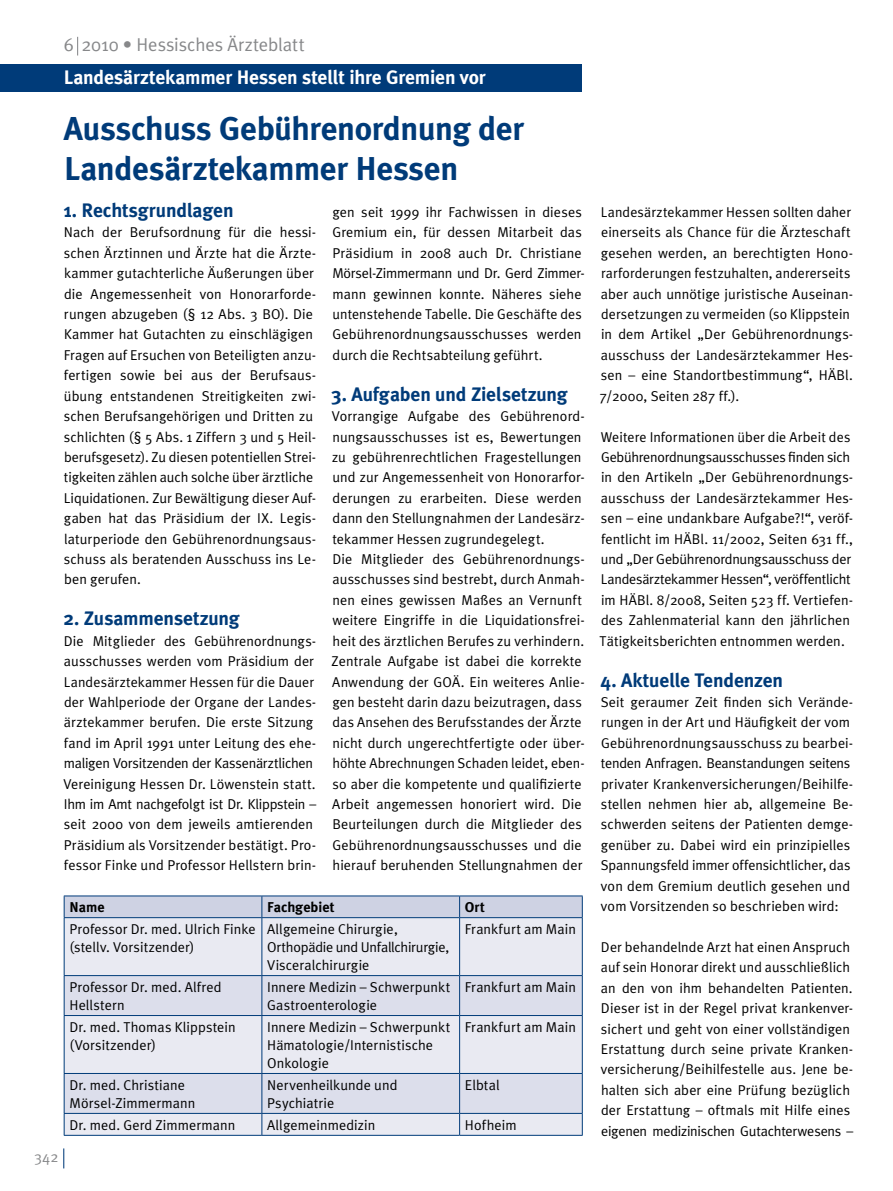
<style>
.page{position:relative;width:893px;height:1191px;background:#fff}
.page>*{position:absolute;margin:0;border:0;box-sizing:border-box;transform-origin:0 0}
.Überschrift_22pt{font:700 33px/39.6px "Meta Plus";letter-spacing:-.01em;color:#003b79}
.Zwischenüberschrift{font:700 19.5px "Meta Plus";letter-spacing:-.005em;color:#003b79}
.t1{font:700 19.5px "Meta Plus";letter-spacing:-.01em;color:#fff}
.t2{font:18.6px "Meta Plus Normal";color:#87888a}
.t3{font:15px "Meta Plus Normal";color:#87888a}
.Grundtext{font:14.25px/20.4px "Meta Plus Normal";letter-spacing:.005em;color:#000}
.Grundtext-2{font:700 14.25px "Meta Plus";color:#000}
</style>
<div class="page">
<svg style="left:63px;top:1148px;width:1px;height:20px"></svg>
<svg style="left:77px;top:37px;width:1px;height:18px"></svg>
<div style="left:0;top:64px;width:582px;height:27px;background:#003b79"></div>
<div style="left:65px;top:918px;width:517px;height:217px;background:#e9eaf2"></div>
<svg style="left:65px;top:976px;width:517px;height:137px;background:#e0e2ed"></svg>
<hr style="left:64px;top:895px;width:198px;height:1px;background:#003b79">
<hr style="left:262px;top:895px;width:198px;height:1px;background:#003b79">
<hr style="left:460px;top:895px;width:123px;height:1px;background:#003b79">
<div style="left:64px;top:896px;width:519px;height:21px;background:#ced2e3"></div>
<hr style="left:64px;top:917px;width:198px;height:1px;background:#003b79">
<hr style="left:64px;top:918px;width:1px;height:57px;background:#003b79">
<hr style="left:262px;top:917px;width:198px;height:1px;background:#003b79">
<hr style="left:261px;top:918px;width:1px;height:57px;background:#003b79">
<hr style="left:460px;top:917px;width:123px;height:1px;background:#003b79">
<hr style="left:459px;top:918px;width:1px;height:57px;background:#003b79">
<hr style="left:582px;top:918px;width:1px;height:57px;background:#003b79">
<hr style="left:64px;top:975px;width:198px;height:1px;background:#003b79">
<hr style="left:64px;top:976px;width:1px;height:39px;background:#003b79">
<hr style="left:262px;top:975px;width:198px;height:1px;background:#003b79">
<hr style="left:261px;top:976px;width:1px;height:39px;background:#003b79">
<hr style="left:460px;top:975px;width:123px;height:1px;background:#003b79">
<hr style="left:459px;top:976px;width:1px;height:39px;background:#003b79">
<hr style="left:582px;top:976px;width:1px;height:39px;background:#003b79">
<hr style="left:64px;top:1015px;width:198px;height:1px;background:#003b79">
<hr style="left:64px;top:1016px;width:1px;height:57px;background:#003b79">
<hr style="left:262px;top:1015px;width:198px;height:1px;background:#003b79">
<hr style="left:261px;top:1016px;width:1px;height:57px;background:#003b79">
<hr style="left:460px;top:1015px;width:123px;height:1px;background:#003b79">
<hr style="left:459px;top:1016px;width:1px;height:57px;background:#003b79">
<hr style="left:582px;top:1016px;width:1px;height:57px;background:#003b79">
<hr style="left:64px;top:1073px;width:198px;height:1px;background:#003b79">
<hr style="left:64px;top:1073px;width:1px;height:40px;background:#003b79">
<hr style="left:262px;top:1073px;width:198px;height:1px;background:#003b79">
<hr style="left:261px;top:1073px;width:1px;height:40px;background:#003b79">
<hr style="left:460px;top:1073px;width:123px;height:1px;background:#003b79">
<hr style="left:459px;top:1073px;width:1px;height:40px;background:#003b79">
<hr style="left:582px;top:1073px;width:1px;height:40px;background:#003b79">
<hr style="left:64px;top:1113px;width:198px;height:1px;background:#003b79">
<svg style="left:64px;top:1113px;width:1px;height:22px"></svg>
<hr style="left:262px;top:1113px;width:198px;height:1px;background:#003b79">
<svg style="left:261px;top:1113px;width:1px;height:22px"></svg>
<hr style="left:460px;top:1113px;width:123px;height:1px;background:#003b79">
<svg style="left:459px;top:1113px;width:1px;height:22px"></svg>
<svg style="left:582px;top:1113px;width:1px;height:22px"></svg>
<hr style="left:64px;top:1135px;width:198px;height:1px;background:#003b79">
<hr style="left:262px;top:1135px;width:198px;height:1px;background:#003b79">
<hr style="left:460px;top:1135px;width:123px;height:1px;background:#003b79">
<p class="t2" style="left:64px;top:34px;width:242px">6 2010 • Hessisches Ärzteblatt</p>
<p class="t1" style="left:64px;top:66px;width:423px">Landesärztekammer Hessen stellt ihre Gremien vor</p>
<p class="Überschrift_22pt" style="left:64px;top:109px;width:462px">Ausschuss Gebührenordnung der<br>Landesärztekammer Hessen</p>
<p class="Zwischenüberschrift" style="left:64px;top:199px;width:171px">1. Rechtsgrundlagen</p>
<p class="Grundtext" style="left:64px;top:222px;width:254px">Nach der Berufsordnung für die hessi&shy;schen Ärztinnen und Ärzte hat die Ärzte&shy;kammer gutachterliche Äußerungen über die Angemessenheit von Honorarforde&shy;rungen abzugeben (§ 12 Abs. 3 BO). Die Kammer hat Gutachten zu einschlägigen Fragen auf Ersuchen von Beteiligten anzu&shy;fertigen sowie bei aus der Berufsaus&shy;übung entstandenen Streitigkeiten zwi&shy;schen Berufsangehörigen und Dritten zu schlichten (§ 5 Abs. 1 Ziffern 3 und 5 Heil&shy;berufsgesetz). Zu diesen potentiellen Strei&shy;tigkeiten zählen auch solche über ärztliche Liquidationen. Zur Bewältigung dieser Auf&shy;gaben hat das Präsidium der IX. Legis&shy;laturperiode den Gebührenordnungsaus&shy;schuss als beratenden Ausschuss ins Le&shy;ben gerufen.</p>
<p class="Zwischenüberschrift" style="left:64px;top:607px;width:178px">2. Zusammensetzung</p>
<p class="Grundtext" style="left:63px;top:630px;width:254px">Die Mitglieder des Gebührenordnungs&shy;ausschusses werden vom Präsidium der Landesärztekammer Hessen für die Dauer der Wahlperiode der Organe der Landes&shy;ärztekammer berufen. Die erste Sitzung fand im April 1991 unter Leitung des ehe&shy;maligen Vorsitzenden der Kassenärztlichen Vereinigung Hessen Dr. Löwenstein statt.<br>Ihm im Amt nachgefolgt ist Dr. Klippstein – seit 2000 von dem jeweils amtierenden Präsidium als Vorsitzender bestätigt. Pro&shy;fessor Finke und Professor Hellstern brin-</p>
<p class="Grundtext" style="left:332px;top:202px;width:252px;text-align:justify">gen seit 1999 ihr Fachwissen in dieses Gremium ein, für dessen Mitarbeit das Präsidium in 2008 auch Dr. Christiane Mörsel-Zimmermann und Dr. Gerd Zimmer&shy;mann gewinnen konnte. Näheres siehe untenstehende Tabelle. Die Geschäfte des Gebührenordnungsausschusses werden durch die Rechtsabteilung geführt.</p>
<p class="Zwischenüberschrift" style="left:332px;top:382px;width:237px">3. Aufgaben und Zielsetzung</p>
<p class="Grundtext" style="left:332px;top:406px;width:254px">Vorrangige Aufgabe des Gebührenord&shy;nungsausschusses ist es, Bewertungen zu gebührenrechtlichen Fragestellungen und zur Angemessenheit von Honorarfor&shy;derungen zu erarbeiten. Diese werden dann den Stellungnahmen der Landesärz&shy;tekammer Hessen zugrundegelegt.</p>
<p class="Grundtext" style="left:332px;top:549px;width:255px">Die Mitglieder des Gebührenordnungs&shy;ausschusses sind bestrebt, durch Anmah&shy;nen eines gewissen Maßes an Vernunft weitere Eingriffe in die Liquidationsfrei&shy;heit des ärztlichen Berufes zu verhindern.<br>Zentrale Aufgabe ist dabei die korrekte Anwendung der GOÄ. Ein weiteres Anlie&shy;gen besteht darin dazu beizutragen, dass das Ansehen des Berufsstandes der Ärzte nicht durch ungerechtfertigte oder über&shy;höhte Abrechnungen Schaden leidet, eben&shy;so aber die kompetente und qualifizierte Arbeit angemessen honoriert wird. Die Beurteilungen durch die Mitglieder des Gebührenordnungsausschusses und die hierauf beruhenden Stellungnahmen der</p>
<p class="t3" style="left:34px;top:1148px;width:26px">342</p>
<p class="Grundtext-2" style="left:69px;top:899px;width:37px">Name</p>
<p class="Grundtext-2" style="left:267px;top:899px;width:69px">Fachgebiet</p>
<p class="Grundtext-2" style="left:465px;top:899px;width:22px">Ort</p>
<p class="Grundtext" style="left:69px;top:920px;width:188px;line-height:18px">Professor Dr. med. Ulrich Finke (stellv. Vorsitzender)</p>
<p class="Grundtext" style="left:267px;top:920px;width:184px;line-height:18px">Allgemeine Chirurgie,<br>Orthopädie und Unfallchirurgie,<br>Visceralchirurgie</p>
<p class="Grundtext" style="left:465px;top:919px;width:112px">Frankfurt am Main</p>
<p class="Grundtext" style="left:69px;top:978px;width:154px;line-height:18px">Professor Dr. med. Alfred<br>Hellstern</p>
<p class="Grundtext" style="left:267px;top:978px;width:185px;line-height:18px">Innere Medizin – Schwerpunkt<br>Gastroenterologie</p>
<p class="Grundtext" style="left:465px;top:977px;width:112px">Frankfurt am Main</p>
<p class="Grundtext" style="left:69px;top:1018px;width:168px;line-height:18px">Dr. med. Thomas Klippstein (Vorsitzender)</p>
<p class="Grundtext" style="left:267px;top:1018px;width:185px;line-height:18px">Innere Medizin – Schwerpunkt<br>Hämatologie/Internistische<br>Onkologie</p>
<p class="Grundtext" style="left:465px;top:1016px;width:112px">Frankfurt am Main</p>
<p class="Grundtext" style="left:69px;top:1076px;width:127px;line-height:18px">Dr. med. Christiane<br>Mörsel-Zimmermann</p>
<p class="Grundtext" style="left:267px;top:1076px;width:132px;line-height:18px">Nervenheilkunde und<br>Psychiatrie</p>
<p class="Grundtext" style="left:465px;top:1074px;width:36px">Elbtal</p>
<p class="Grundtext" style="left:69px;top:1114px;width:167px">Dr. med. Gerd Zimmermann</p>
<p class="Grundtext" style="left:267px;top:1114px;width:110px">Allgemeinmedizin</p>
<p class="Grundtext" style="left:465px;top:1114px;width:53px">Hofheim</p>
<p class="Grundtext" style="left:599px;top:202px;width:255px">Landesärztekammer Hessen sollten daher einerseits als Chance für die Ärzteschaft gesehen werden, an berechtigten Hono&shy;rarforderungen festzuhalten, andererseits aber auch unnötige juristische Auseinan&shy;dersetzungen zu vermeiden (so Klippstein in dem Artikel „Der Gebührenordnungs&shy;ausschuss der Landesärztekammer Hes&shy;sen – eine Standortbestimmung“, HÄBl.<br>7/2000, Seiten 287 ff.).</p>
<p class="Grundtext" style="left:600px;top:426px;width:255px">Weitere Informationen über die Arbeit des Gebührenordnungsausschusses finden sich in den Artikeln „Der Gebührenordnungs&shy;ausschuss der Landesärztekammer Hes&shy;sen – eine undankbare Aufgabe?!“, veröf&shy;fentlicht im HÄBl. 11/2002, Seiten 631 ff., und „Der Gebührenordnungsausschuss der Landesärztekammer Hessen“, veröffentlicht im HÄBl. 8/2008, Seiten 523 ff. Vertiefen&shy;des Zahlenmaterial kann den jährlichen Tätigkeitsberichten entnommen werden.</p>
<p class="Zwischenüberschrift" style="left:601px;top:668px;width:184px">4. Aktuelle Tendenzen</p>
<p class="Grundtext" style="left:601px;top:691px;width:254px">Seit geraumer Zeit finden sich Verände&shy;rungen in der Art und Häufigkeit der vom Gebührenordnungsausschuss zu bearbei&shy;tenden Anfragen. Beanstandungen seitens privater Krankenversicherungen/Beihilfe&shy;stellen nehmen hier ab, allgemeine Be&shy;schwerden seitens der Patienten demge&shy;genüber zu. Dabei wird ein prinzipielles Spannungsfeld immer offensichtlicher, das von dem Gremium deutlich gesehen und vom Vorsitzenden so beschrieben wird:</p>
<p class="Grundtext" style="left:601px;top:936px;width:254px">Der behandelnde Arzt hat einen Anspruch auf sein Honorar direkt und ausschließlich an den von ihm behandelten Patienten.<br>Dieser ist in der Regel privat krankenver&shy;sichert und geht von einer vollständigen Erstattung durch seine private Kranken&shy;versicherung/Beihilfestelle aus. Jene be&shy;halten sich aber eine Prüfung bezüglich der Erstattung – oftmals mit Hilfe eines eigenen medizinischen Gutachterwesens –</p>
</div>
